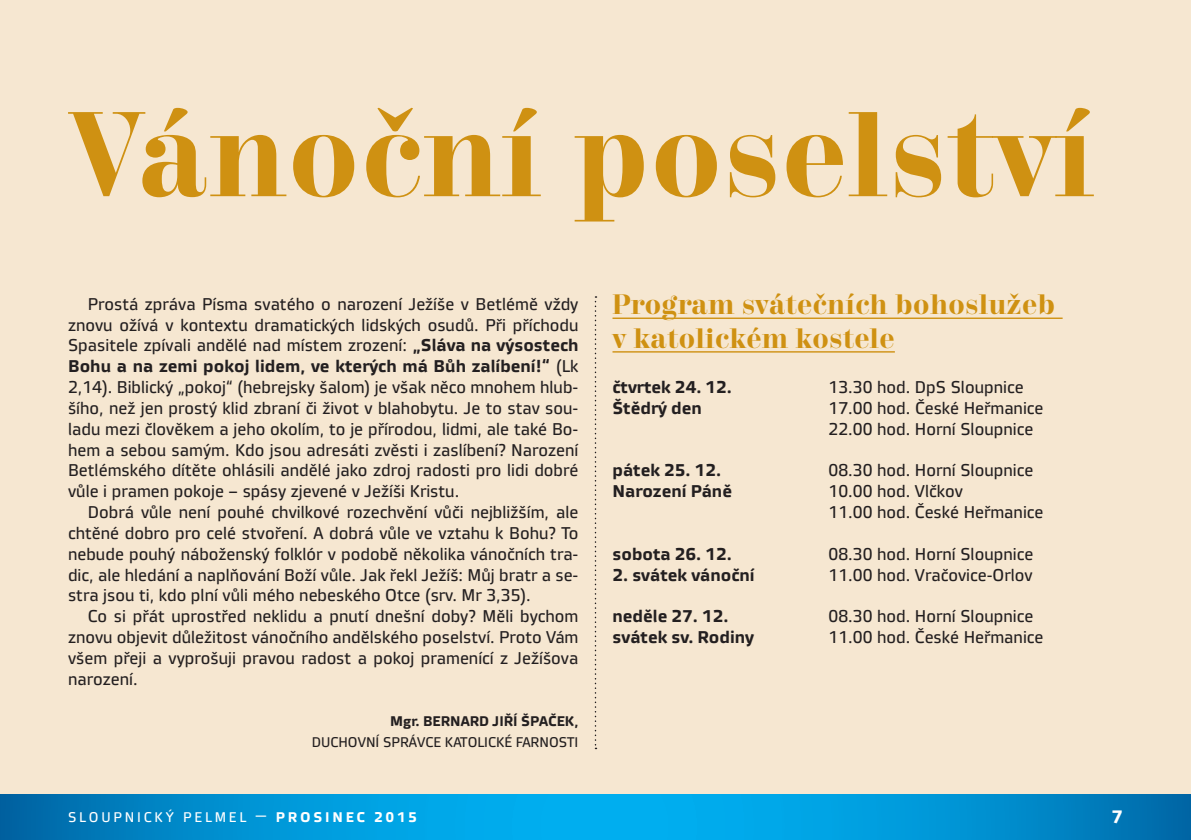
<style>
.page{position:relative;width:1191px;height:840px;background:#fff}
.page>*{position:absolute;margin:0;border:0;box-sizing:border-box;transform-origin:0 0}
.t1{font:700 120px "Trivia Serif";color:#cf9112}
.t2{font:700 28px/33.6px "Trivia Serif";color:#cf9112}
.t3{font:700 18px "Vida 32 Pro";color:#fff}
.t4{font:17px/20.8px "Vida 32 Pro";color:#231f20;text-align:justify}
.t5{font:700 17px "Vida 32 Pro";color:#231f20}
.t6{font:14px "Vida 32 Pro";color:#231f20}
.t7{font:14px "Vida 32 Pro";letter-spacing:.2em;color:#fff}
.t8{font:700 14px "Vida 32 Pro";color:#231f20}
.s1{font-weight:700}
</style>
<div class="page">
<div style="left:0;top:0;width:1191px;height:839px;background:#f6e7d1"></div>
<svg style="left:0;top:794px;width:1191px;height:45px;background:#0095d5"></svg>
<svg style="left:595px;top:296px;width:1px;height:452px"></svg>
<hr style="left:612px;top:317px;width:450px;height:2px;background:#cf9112">
<hr style="left:612px;top:351px;width:283px;height:1px;background:#cf9112">
<h1 class="t1" style="left:68px;top:112px;width:1028px">Vánoční poselství</h1>
<p class="t4" style="left:68px;top:295px;width:512px;text-indent:20px">Prostá zpráva Písma svatého o narození Ježíše v Betlémě vždy znovu ožívá v kontextu dramatických lidských osudů. Při příchodu Spasitele zpívali andělé nad místem zrození: <span class="s1">„Sláva na výsostech Bohu a na zemi pokoj lidem, ve kterých má Bůh zalíbení!“</span> (Lk 2,14). Biblický „pokoj“ (hebrejsky šalom) je však něco mnohem hlub&shy;šího, než jen prostý klid zbraní či život v blahobytu. Je to stav sou&shy;ladu mezi člověkem a jeho okolím, to je přírodou, lidmi, ale také Bo&shy;hem a sebou samým. Kdo jsou adresáti zvěsti i zaslíbení? Narození Betlémského dítěte ohlásili andělé jako zdroj radosti pro lidi dobré vůle i pramen pokoje – spásy zjevené v Ježíši Kristu.</p>
<p class="t4" style="left:68px;top:503px;width:512px;text-indent:20px">Dobrá vůle není pouhé chvilkové rozechvění vůči nejbližším, ale chtěné dobro pro celé stvoření. A dobrá vůle ve vztahu k Bohu? To nebude pouhý náboženský folklór v podobě několika vánočních tra&shy;dic, ale hledání a naplňování Boží vůle. Jak řekl Ježíš: Můj bratr a se&shy;stra jsou ti, kdo plní vůli mého nebeského Otce (srv. Mr 3,35).</p>
<p class="t4" style="left:68px;top:607px;width:512px;text-indent:20px">Co si přát uprostřed neklidu a pnutí dnešní doby? Měli bychom znovu objevit důležitost vánočního andělského poselství. Proto Vám všem přeji a vyprošuji pravou radost a pokoj pramenící z Ježíšova narození.</p>
<p class="t8" style="left:390px;top:715px;width:190px">Mgr. BERNARD JIŘÍ ŠPAČEK,</p>
<p class="t6" style="left:312px;top:736px;width:268px">DUCHOVNÍ SPRÁVCE KATOLICKÉ FARNOSTI</p>
<h2 class="t2" style="left:612px;top:290px;width:444px">Program svátečních bohoslužeb v katolickém kostele</h2>
<p class="t5" style="left:612px;top:380px;width:121px">čtvrtek 24. 12.</p>
<p class="t4" style="left:828px;top:378px;width:197px">13.30 hod. DpS Sloupnice</p>
<p class="t5" style="left:612px;top:401px;width:91px">Štědrý den</p>
<p class="t4" style="left:828px;top:399px;width:216px">17.00 hod. České Heřmanice<br>22.00 hod. Horní Sloupnice</p>
<p class="t5" style="left:612px;top:464px;width:110px">pátek 25. 12.</p>
<p class="t4" style="left:828px;top:461px;width:206px">08.30 hod. Horní Sloupnice</p>
<p class="t5" style="left:612px;top:484px;width:121px">Narození Páně</p>
<p class="t4" style="left:828px;top:482px;width:216px">10.00 hod. Vlčkov<br>11.00 hod. České Heřmanice</p>
<p class="t5" style="left:612px;top:547px;width:121px">sobota 26. 12.</p>
<p class="t4" style="left:828px;top:544px;width:206px">08.30 hod. Horní Sloupnice</p>
<p class="t5" style="left:612px;top:568px;width:144px">2. svátek vánoční</p>
<p class="t4" style="left:828px;top:565px;width:206px">11.00 hod. Vračovice-Orlov</p>
<p class="t5" style="left:612px;top:609px;width:117px">neděle 27. 12.</p>
<p class="t4" style="left:828px;top:607px;width:206px">08.30 hod. Horní Sloupnice</p>
<p class="t5" style="left:612px;top:630px;width:143px">svátek sv. Rodiny</p>
<p class="t4" style="left:828px;top:628px;width:216px">11.00 hod. České Heřmanice</p>
<p class="t7" style="left:68px;top:811px;width:350px">SLOUPNICKÝ PELMEL — <span class="s1">PROSINEC 2015</span></p>
<p class="t3" style="left:1111px;top:810px;width:13px">7</p>
</div>
